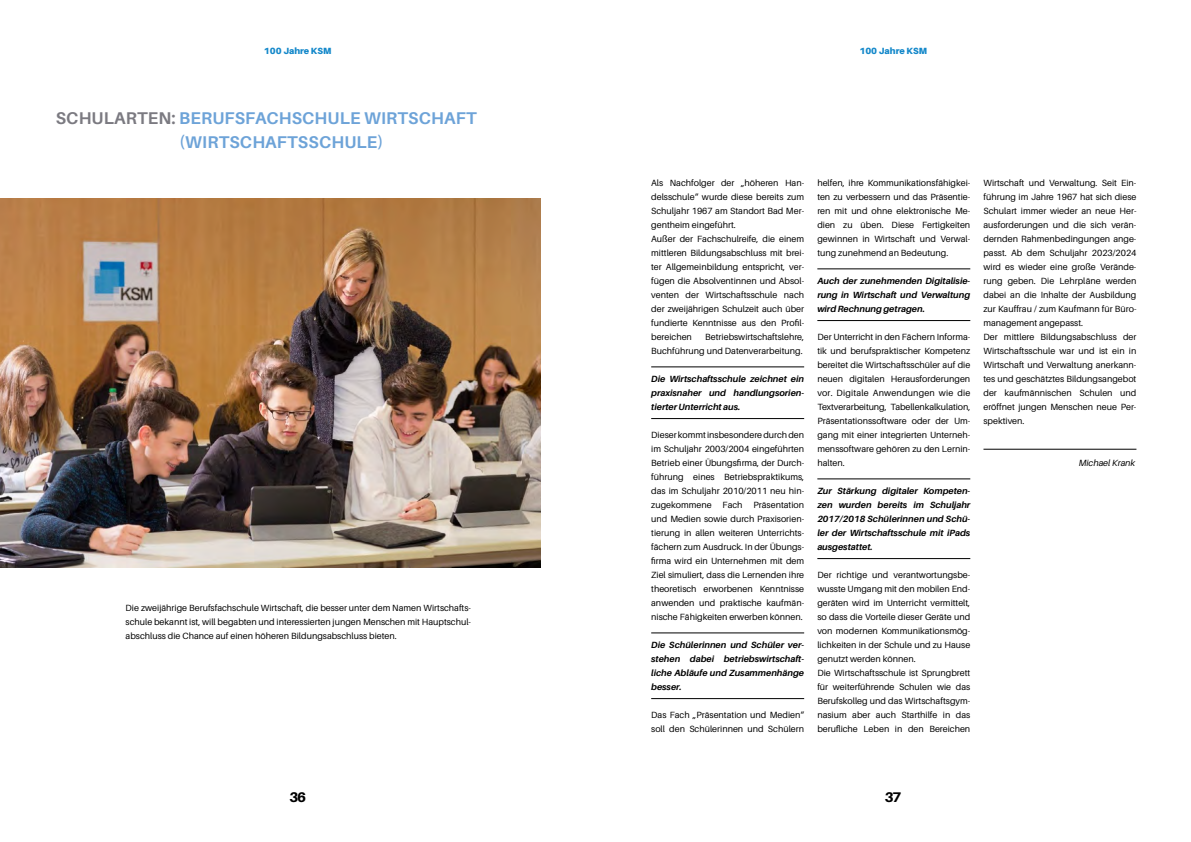
<style>
.page{position:relative;width:1191px;height:842px;background:#fff}
.page>*{position:absolute;margin:0;border:0;box-sizing:border-box;transform-origin:0 0}
.t1{font:700 17px/24px "Aileron";letter-spacing:.01em;color:#6da3d8}
.t2{font:800 14px "Aileron";color:#000}
.t3{font:9px/14px "Aileron";color:#000}
.t4{font:italic 700 9px/14px "Aileron";color:#000;text-align:justify}
.t5{font:900 9px "Aileron";color:#1488ca}
.t6{font:italic 9px "Aileron";color:#000}
.s1{color:#7b7a81}
</style>
<div class="page">
<img style="left:0;top:198px;width:540px;height:369px">
<hr style="left:651px;top:366px;width:153px;height:1px;background:#000">
<hr style="left:651px;top:418px;width:153px;height:1px;background:#000">
<hr style="left:651px;top:632px;width:153px;height:1px;background:#000">
<hr style="left:651px;top:698px;width:153px;height:1px;background:#000">
<hr style="left:817px;top:268px;width:153px;height:1px;background:#000">
<hr style="left:817px;top:320px;width:153px;height:1px;background:#000">
<hr style="left:817px;top:478px;width:153px;height:1px;background:#000">
<hr style="left:817px;top:558px;width:153px;height:1px;background:#000">
<hr style="left:983px;top:449px;width:153px;height:1px;background:#000">
<p class="t5" style="left:264px;top:45px;width:69px">100 Jahre KSM</p>
<h1 class="t1" style="left:179px;top:106px;width:299px;text-indent:-123px"><span class="s1">SCHULARTEN:</span> BERUFSFACHSCHULE WIRTSCHAFT (WIRTSCHAFTSSCHULE)</h1>
<p class="t3" style="left:126px;top:601px;width:347px;text-align:justify">Die zweijährige Berufsfachschule Wirtschaft, die besser unter dem Namen Wirtschafts&shy;schule bekannt ist, will begabten und interessierten jungen Menschen mit Hauptschul&shy;abschluss die Chance auf einen höheren Bildungsabschluss bieten.</p>
<h2 class="t2" style="left:289px;top:789px;width:18px">36</h2>
<p class="t5" style="left:859px;top:45px;width:69px">100 Jahre KSM</p>
<p class="t3" style="left:651px;top:175px;width:154px">Als Nachfolger der „höheren Han&shy;delsschule“ wurde diese bereits zum Schuljahr 1967 am Standort Bad Mer&shy;gentheim eingeführt.<br>Außer der Fachschulreife, die einem mittleren Bildungsabschluss mit brei&shy;ter Allgemeinbildung entspricht, ver&shy;fügen die Absolventinnen und Absol&shy;venten der Wirtschaftsschule nach der zweijährigen Schulzeit auch über fundierte Kenntnisse aus den Profil&shy;bereichen</p>
<p class="t3" style="left:651px;top:330px;width:154px;text-align:right">Betriebswirtschaftslehre,<br>Buchführung und Datenverarbeitung.</p>
<p class="t4" style="left:651px;top:371px;width:154px">Die Wirtschaftsschule zeichnet ein praxisnaher und handlungsorien&shy;tierter Unterricht aus.</p>
<p class="t3" style="left:651px;top:428px;width:154px;text-align:justify">Dieser kommt insbesondere durch den im Schuljahr 2003/2004 eingeführten Betrieb einer Übungsfirma, der Durch&shy;führung eines Betriebspraktikums, das im Schuljahr 2010/2011 neu hin&shy;zugekommene Fach Präsentation und Medien sowie durch Praxisorien&shy;tierung in allen weiteren Unterrichts&shy;fächern zum Ausdruck. In der Übungs&shy;firma wird ein Unternehmen mit dem Ziel simuliert, dass die Lernenden ihre theoretisch erworbenen Kenntnisse anwenden und praktische kaufmän&shy;nische Fähigkeiten erwerben können.</p>
<p class="t4" style="left:651px;top:638px;width:154px">Die Schülerinnen und Schüler ver&shy;stehen dabei betriebswirtschaft&shy;liche Abläufe und Zusammenhänge besser.</p>
<p class="t3" style="left:651px;top:708px;width:154px">Das Fach „Präsentation und Medien“ soll den Schülerinnen und Schülern</p>
<p class="t3" style="left:817px;top:175px;width:154px;text-align:justify">helfen, ihre Kommunikationsfähigkei&shy;ten zu verbessern und das Präsentie&shy;ren mit und ohne elektronische Me&shy;dien zu üben. Diese Fertigkeiten gewinnen in Wirtschaft und Verwal&shy;tung zunehmend an Bedeutung.</p>
<p class="t4" style="left:817px;top:273px;width:154px">Auch der zunehmenden Digitalisie&shy;rung in Wirtschaft und Verwaltung wird Rechnung getragen.</p>
<p class="t3" style="left:817px;top:330px;width:154px;text-align:justify">Der Unterricht in den Fächern Informa&shy;tik und berufspraktischer Kompetenz bereitet die Wirtschaftsschüler auf die neuen digitalen Herausforderungen vor. Digitale Anwendungen wie die Textverarbeitung, Tabellenkalkulation, Präsentationssoftware oder der Um&shy;gang mit einer integrierten Unterneh&shy;menssoftware gehören zu den Lernin&shy;halten.</p>
<p class="t4" style="left:817px;top:484px;width:154px">Zur Stärkung digitaler Kompeten&shy;zen wurden bereits im Schuljahr 2017/2018 Schülerinnen und Schü&shy;ler der Wirtschaftsschule mit iPads ausgestattet.</p>
<p class="t3" style="left:817px;top:568px;width:154px">Der richtige und verantwortungsbe&shy;wusste Umgang mit den mobilen End&shy;geräten wird im Unterricht vermittelt, so dass die Vorteile dieser Geräte und von modernen Kommunikationsmög&shy;lichkeiten in der Schule und zu Hause genutzt werden können.<br>Die Wirtschaftsschule ist Sprungbrett für weiterführende Schulen wie das Berufskolleg und das Wirtschaftsgym&shy;nasium aber auch Starthilfe in das berufliche Leben in den Bereichen</p>
<p class="t3" style="left:983px;top:176px;width:154px">Wirtschaft und Verwaltung. Seit Ein&shy;führung im Jahre 1967 hat sich diese Schulart immer wieder an neue Her&shy;ausforderungen und die sich verän&shy;dernden Rahmenbedingungen ange&shy;passt. Ab dem Schuljahr 2023/2024 wird es wieder eine große Verände&shy;rung geben. Die Lehrpläne werden dabei an die Inhalte der Ausbildung zur Kauffrau / zum Kaufmann für Büro&shy;management angepasst.<br>Der mittlere Bildungsabschluss der Wirtschaftsschule war und ist ein in Wirtschaft und Verwaltung anerkann&shy;tes und geschätztes Bildungsangebot der kaufmännischen Schulen und eröffnet jungen Menschen neue Per&shy;spektiven.</p>
<p class="t6" style="left:1078px;top:457px;width:58px">Michael Krank</p>
<h2 class="t2" style="left:885px;top:789px;width:18px">37</h2>
</div>
